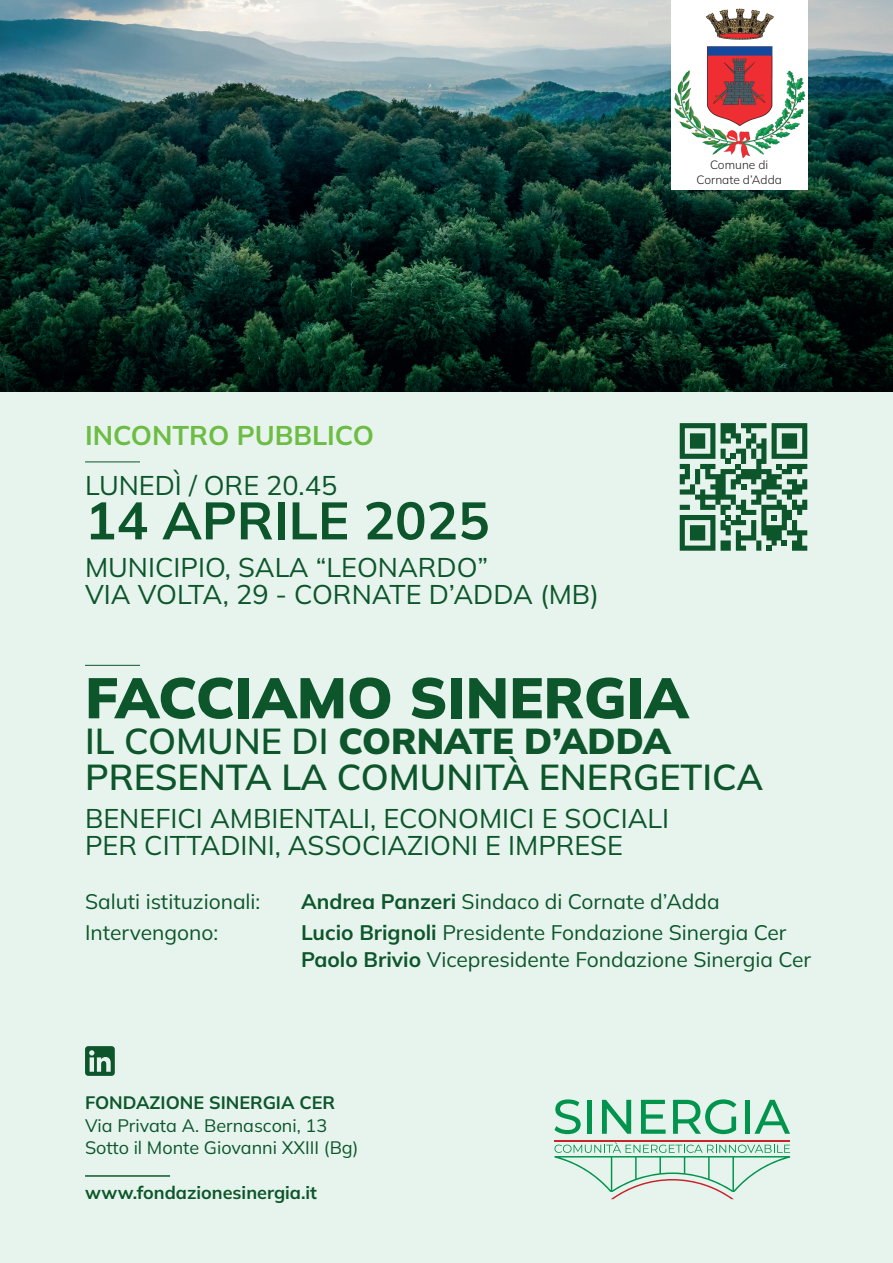
<style>
.page{position:relative;width:893px;height:1263px;background:#e6f4ed}
.page>*{position:absolute;margin:0;border:0;box-sizing:border-box;transform-origin:0 0}
.t1{font:900 57px "Mulish";color:#0d562b}
.t2{font:700 52.5px "Mulish";color:#0d562b}
.t3{font:600 36px/36px "Mulish";color:#0d562b}
.t4{font:27px/27px "Mulish";color:#0d562b}
.t5{font:700 27px "Mulish";color:#6dbd44}
.t6{font:21px/27px "Mulish";color:#0d562b}
.t7{font:18px/22.5px "Mulish";color:#0d562b}
.t8{font:700 18px "Mulish";color:#0d562b}
.t9{font:300 12px/14.4px "Mulish";color:#231f20;text-align:center}
.s1{font-weight:900}
.s2{font-weight:700}
</style>
<div class="page">
<img style="left:0;top:0;width:893px;height:391px">
<hr style="left:85px;top:1175px;width:85px;height:2px;background:#0d562b">
<hr style="left:85px;top:461px;width:55px;height:1px;background:#0d562b">
<hr style="left:85px;top:665px;width:55px;height:1px;background:#0d562b">
<svg style="left:85px;top:1046px;width:30px;height:30px"></svg>
<svg style="left:554px;top:1099px;width:27px;height:35px"></svg>
<div style="left:587px;top:1100px;width:5px;height:34px;background:#00944d"></div>
<svg style="left:602px;top:1100px;width:29px;height:34px"></svg>
<svg style="left:641px;top:1100px;width:25px;height:34px"></svg>
<svg style="left:673px;top:1099px;width:63px;height:35px"></svg>
<div style="left:745px;top:1100px;width:5px;height:34px;background:#00944d"></div>
<svg style="left:754px;top:1100px;width:36px;height:34px"></svg>
<hr style="left:554px;top:1140px;width:236px;height:1px;background:#c8242b">
<svg style="left:554px;top:1142px;width:236px;height:57px"></svg>
<svg style="left:680px;top:423px;width:127px;height:128px"></svg>
<div style="left:671px;top:0;width:136px;height:189px;background:#fff"></div>
<img style="left:674px;top:8px;width:132px;height:150px">
<p class="t5" style="left:85px;top:417px;width:290px">INCONTRO PUBBLICO</p>
<p class="t4" style="left:85px;top:471px;width:254px">LUNEDÌ / ORE 20.45</p>
<h2 class="t2" style="left:85px;top:484px;width:406px">14 APRILE 2025</h2>
<p class="t4" style="left:85px;top:553px;width:515px">MUNICIPIO, SALA “LEONARDO”<br>VIA VOLTA, 29 - CORNATE D’ADDA (MB)</p>
<p class="t9" style="left:697px;top:158px;width:87px">Comune di<br>Cornate d’Adda</p>
<h1 class="t1" style="left:85px;top:658px;width:605px">FACCIAMO SINERGIA</h1>
<h3 class="t3" style="left:85px;top:722px;width:679px">IL COMUNE DI <span class="s1">CORNATE D’ADDA<br></span>PRESENTA LA COMUNITÀ ENERGETICA</h3>
<p class="t4" style="left:85px;top:804px;width:586px">BENEFICI AMBIENTALI, ECONOMICI E SOCIALI<br>PER CITTADINI, ASSOCIAZIONI E IMPRESE</p>
<p class="t6" style="left:85px;top:887px;width:177px">Saluti istituzionali:</p>
<p class="t6" style="left:301px;top:887px;width:420px"><span class="s2">Andrea Panzeri</span> Sindaco di Cornate d’Adda</p>
<p class="t6" style="left:85px;top:918px;width:135px">Intervengono:</p>
<p class="t6" style="left:301px;top:918px;width:512px"><span class="s2">Lucio Brignoli</span> Presidente Fondazione Sinergia Cer<br><span class="s2">Paolo Brivio</span> Vicepresidente Fondazione Sinergia Cer</p>
<p class="t8" style="left:85px;top:1090px;width:252px">FONDAZIONE SINERGIA CER</p>
<p class="t7" style="left:85px;top:1113px;width:275px">Via Privata A. Bernasconi, 13<br>Sotto il Monte Giovanni XXIII (Bg)</p>
<p class="t8" style="left:85px;top:1180px;width:233px">www.fondazionesinergia.it</p>
</div>
